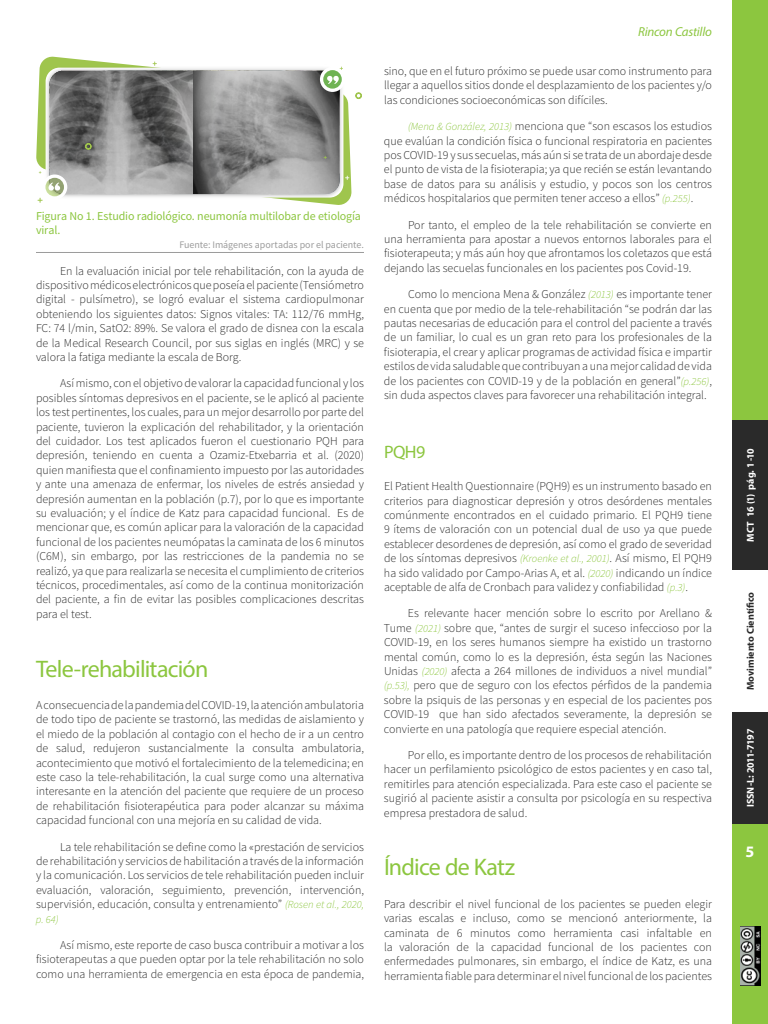
<style>
.page{position:relative;width:768px;height:1024px;background:#fff}
.page>*{position:absolute;margin:0;border:0;box-sizing:border-box;transform-origin:0 0}
.t1{font:24px "Myriad Pro";letter-spacing:-.03em;color:#8cc63f}
.t2{font:18px "Myriad Pro";color:#8cc63f}
.t3{font:700 16px "Myriad Pro";color:#fff}
.t4{font:italic 13px "Myriad Pro";letter-spacing:-.015em;color:#8cc63f}
.t5{font:300 12px/14.4px "Source Sans Pro";color:#2a2a2a;text-align:justify}
.t6{font:12px/14.4px "Source Sans Pro";letter-spacing:-.01em;color:#8cc63f}
.t7{font:italic 300 10.8px "Source Sans Pro";color:#8cc63f}
.t8{font:10px "Source Sans Pro";color:#9c9c9c}
.t9{font:700 10px "Myriad Pro";letter-spacing:-.015em;color:#fff}
.t10{font:700 10px "Myriad Pro";color:#2a2a2a}
.s1{font-style:italic;font-size:10.8px;color:#8cc63f}
</style>
<div class="page">
<div style="left:732px;top:712px;width:36px;height:312px;background:#8cc63f"></div>
<div style="left:732px;top:0;width:36px;height:570px;background:#8cc63f"></div>
<div style="left:732px;top:420px;width:36px;height:150px;background:#2a2a2a"></div>
<div style="left:732px;top:712px;width:36px;height:112px;background:#2a2a2a"></div>
<img style="left:740px;top:927px;width:20px;height:58px">
<hr style="left:36px;top:252px;width:328px;height:1px;background:#9c9c9c">
<svg style="left:36px;top:56px;width:326px;height:149px"></svg>
<p class="t6" style="left:36px;top:209px;width:326px">Figura No 1. Estudio radiológico. neumonía multilobar de etiología viral.</p>
<p class="t8" style="left:179px;top:239px;width:186px">Fuente: Imágenes aportadas por el paciente.</p>
<p class="t5" style="left:36px;top:263px;width:330px;text-indent:24px">En la evaluación inicial por tele rehabilitación, con la ayuda de dispositivo médicos electrónicos que poseía el paciente (Tensiómetro digital - pulsímetro), se logró evaluar el sistema cardiopulmonar obteniendo los siguientes datos: Signos vitales: TA: 112/76 mmHg, FC: 74 l/min, SatO2: 89%. Se valora el grado de disnea con la escala de la Medical Research Council, por sus siglas en inglés (MRC) y se valora la fatiga mediante la escala de Borg.</p>
<p class="t5" style="left:36px;top:376px;width:330px;text-indent:24px">Así mismo, con el objetivo de valorar la capacidad funcional y los posibles síntomas depresivos en el paciente, se le aplicó al paciente los test pertinentes, los cuales, para un mejor desarrollo por parte del paciente, tuvieron la explicación del rehabilitador, y la orientación del cuidador. Los test aplicados fueron el cuestionario PQH para depresión, teniendo en cuenta a Ozamiz-Etxebarria et al. (2020) quien manifiesta que el confinamiento impuesto por las autoridades y ante una amenaza de enfermar, los niveles de estrés ansiedad y depresión aumentan en la población (p.7), por lo que es importante su evaluación; y el índice de Katz para capacidad funcional. Es de mencionar que, es común aplicar para la valoración de la capacidad funcional de los pacientes neumópatas la caminata de los 6 minutos (C6M), sin embargo, por las restricciones de la pandemia no se realizó, ya que para realizarla se necesita el cumplimiento de criterios técnicos, procedimentales, así como de la continua monitorización del paciente, a fin de evitar las posibles complicaciones descritas para el test.</p>
<h1 class="t1" style="left:36px;top:654px;width:174px">Tele-rehabilitación</h1>
<p class="t5" style="left:36px;top:698px;width:330px">A consecuencia de la pandemia del COVID-19, la atención ambulatoria de todo tipo de paciente se trastornó, las medidas de aislamiento y el miedo de la población al contagio con el hecho de ir a un centro de salud, redujeron sustancialmente la consulta ambulatoria, acontecimiento que motivó el fortalecimiento de la telemedicina; en este caso la tele-rehabilitación, la cual surge como una alternativa interesante en la atención del paciente que requiere de un proceso de rehabilitación fisioterapéutica para poder alcanzar su máxima capacidad funcional con una mejoría en su calidad de vida.</p>
<p class="t5" style="left:36px;top:839px;width:330px;text-indent:24px">La tele rehabilitación se define como la «prestación de servicios de rehabilitación y servicios de habilitación a través de la información y la comunicación. Los servicios de tele rehabilitación pueden incluir evaluación, valoración, seguimiento, prevención, intervención, supervisión, educación, consulta y entrenamiento” <span class="s1">(Rosen et al., 2020,</span></p>
<p class="t7" style="left:36px;top:912px;width:24px">p. 64)</p>
<p class="t5" style="left:36px;top:938px;width:330px;text-indent:24px">Así mismo, este reporte de caso busca contribuir a motivar a los fisioterapeutas a que pueden optar por la tele rehabilitación no solo como una herramienta de emergencia en esta época de pandemia,</p>
<p class="t4" style="left:638px;top:23px;width:75px">Rincon Castillo</p>
<p class="t5" style="left:384px;top:64px;width:330px">sino, que en el futuro próximo se puede usar como instrumento para llegar a aquellos sitios donde el desplazamiento de los pacientes y/o las condiciones socioeconómicas son difíciles.</p>
<p class="t5" style="left:384px;top:119px;width:330px;text-indent:24px"><span class="s1">(Mena &amp; González, 2013)</span> menciona que “son escasos los estudios que evalúan la condición física o funcional respiratoria en pacientes pos COVID-19 y sus secuelas, más aún si se trata de un abordaje desde el punto de vista de la fisioterapia; ya que recién se están levantando base de datos para su análisis y estudio, y pocos son los centros médicos hospitalarios que permiten tener acceso a ellos” <span class="s1">(p.255)</span>.</p>
<p class="t5" style="left:384px;top:217px;width:330px;text-indent:24px">Por tanto, el empleo de la tele rehabilitación se convierte en una herramienta para apostar a nuevos entornos laborales para el fisioterapeuta; y más aún hoy que afrontamos los coletazos que está dejando las secuelas funcionales en los pacientes pos Covid-19.</p>
<p class="t5" style="left:384px;top:287px;width:330px;text-indent:24px">Como lo menciona Mena &amp; González <span class="s1">(2013)</span> es importante tener en cuenta que por medio de la tele-rehabilitación “se podrán dar las pautas necesarias de educación para el control del paciente a través de un familiar, lo cual es un gran reto para los profesionales de la fisioterapia, el crear y aplicar programas de actividad física e impartir estilos de vida saludable que contribuyan a una mejor calidad de vida de los pacientes con COVID-19 y de la población en general”<span class="s1">(p.256)</span>, sin duda aspectos claves para favorecer una rehabilitación integral.</p>
<h2 class="t2" style="left:384px;top:441px;width:43px">PQH9</h2>
<p class="t5" style="left:384px;top:479px;width:330px">El Patient Health Questionnaire (PQH9) es un instrumento basado en criterios para diagnosticar depresión y otros desórdenes mentales comúnmente encontrados en el cuidado primario. El PQH9 tiene 9 ítems de valoración con un potencial dual de uso ya que puede establecer desordenes de depresión, así como el grado de severidad de los síntomas depresivos <span class="s1">(Kroenke et al., 2001)</span>. Así mismo, El PQH9 ha sido validado por Campo-Arias A, et al. <span class="s1">(2020)</span> indicando un índice aceptable de alfa de Cronbach para validez y confiabilidad <span class="s1">(p.3)</span>.</p>
<p class="t5" style="left:384px;top:606px;width:330px;text-indent:24px">Es relevante hacer mención sobre lo escrito por Arellano &amp; Tume <span class="s1">(2021)</span> sobre que, “antes de surgir el suceso infeccioso por la COVID-19, en los seres humanos siempre ha existido un trastorno mental común, como lo es la depresión, ésta según las Naciones Unidas <span class="s1">(2020)</span> afecta a 264 millones de individuos a nivel mundial” <span class="s1">(p.53),</span> pero que de seguro con los efectos pérfidos de la pandemia sobre la psiquis de las personas y en especial de los pacientes pos COVID-19 que han sido afectados severamente, la depresión se convierte en una patología que requiere especial atención.</p>
<p class="t5" style="left:384px;top:748px;width:330px;text-indent:24px">Por ello, es importante dentro de los procesos de rehabilitación hacer un perfilamiento psicológico de estos pacientes y en caso tal, remitirles para atención especializada. Para este caso el paciente se sugirió al paciente asistir a consulta por psicología en su respectiva empresa prestadora de salud.</p>
<h1 class="t1" style="left:384px;top:853px;width:133px">Índice de Katz</h1>
<p class="t5" style="left:384px;top:897px;width:330px">Para describir el nivel funcional de los pacientes se pueden elegir varias escalas e incluso, como se mencionó anteriormente, la caminata de 6 minutos como herramienta casi infaltable en la valoración de la capacidad funcional de los pacientes con enfermedades pulmonares, sin embargo, el índice de Katz, es una herramienta fiable para determinar el nivel funcional de los pacientes</p>
<p class="t9" style="left:744px;top:542px;width:95px;rotate:-90deg">MCT 16 (1) pág. 1-10</p>
<p class="t10" style="left:744px;top:690px;width:100px;rotate:-90deg">Movimiento Científico</p>
<p class="t9" style="left:744px;top:807px;width:80px;rotate:-90deg">ISSN-L: 2011-7197</p>
<h3 class="t3" style="left:746px;top:841px;width:10px">5</h3>
</div>
